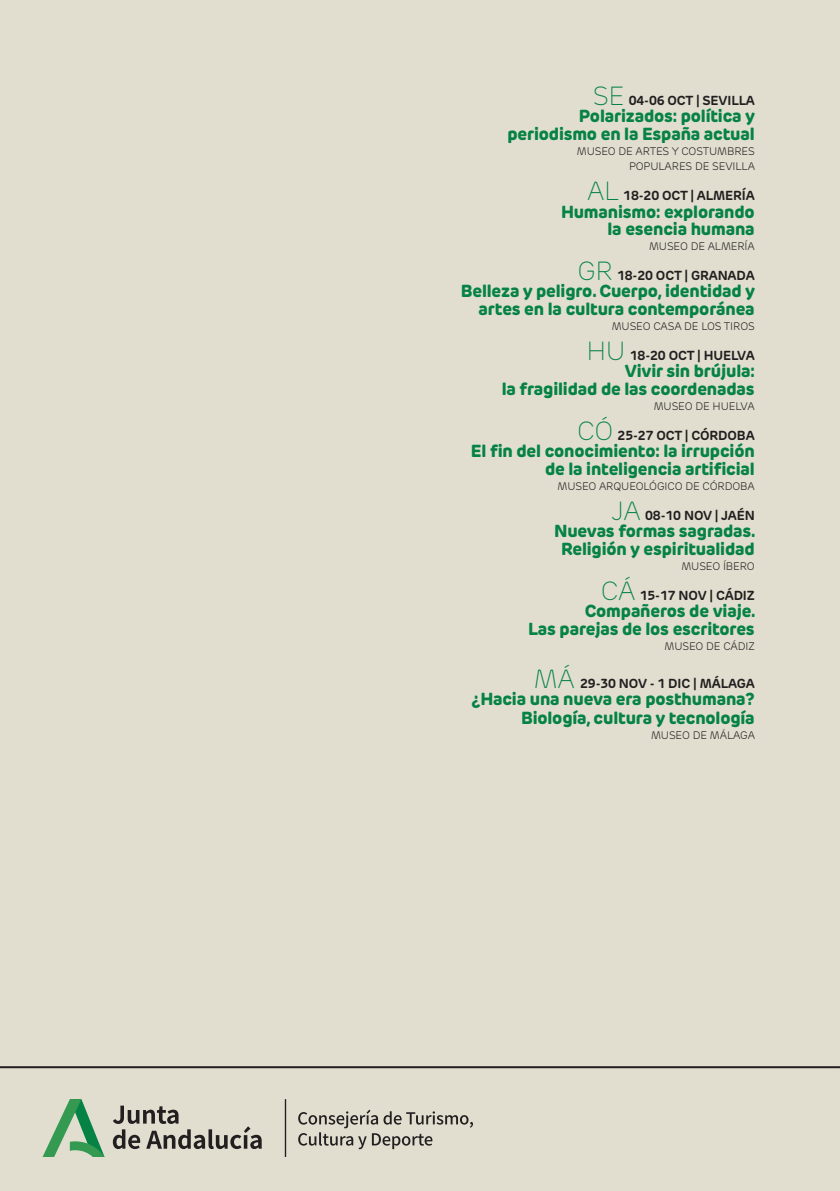
<style>
.page{position:relative;width:840px;height:1191px;background:#fff}
.page>*{position:absolute;margin:0;border:0;box-sizing:border-box;transform-origin:0 0}
.t1{font:800 17.2px/17.2px "New Rubrik Edge";letter-spacing:-.01em;color:#058244;text-align:right}
.t2{font:700 13px "New Rubrik Edge";letter-spacing:-.01em;color:#231f20}
.t3{font:300 10.8px/15.2px "New Rubrik Edge";letter-spacing:-.01em;color:#231f20;text-align:right}
.s1{font-weight:200;font-size:26px;color:#058244}
</style>
<div class="page">
<div style="left:0;top:0;width:839px;height:1191px;background:#e1ded0"></div>
<hr style="left:0;top:1066px;width:839px;height:2px;background:#231f20">
<hr style="left:284px;top:1099px;width:2px;height:58px;background:#231f20">
<svg style="left:113px;top:1105px;width:148px;height:44px"></svg>
<svg style="left:43px;top:1099px;width:61px;height:58px"></svg>
<svg style="left:298px;top:1109px;width:174px;height:40px"></svg>
<p class="t2" style="left:592px;top:92px;width:164px"><span class="s1">SE</span> 04-06 OCT | SEVILLA</p>
<p class="t1" style="left:507px;top:108px;width:249px">Polarizados: política y periodismo en la España actual</p>
<p class="t3" style="left:576px;top:143px;width:180px">MUSEO DE ARTES Y COSTUMBRES<br>POPULARES DE SEVILLA</p>
<p class="t2" style="left:586px;top:187px;width:169px"><span class="s1">AL</span> 18-20 OCT | ALMERÍA</p>
<p class="t1" style="left:560px;top:203px;width:195px">Humanismo: explorando la esencia humana</p>
<p class="t3" style="left:648px;top:238px;width:107px">MUSEO DE ALMERÍA</p>
<p class="t2" style="left:577px;top:267px;width:179px"><span class="s1">GR</span> 18-20 OCT | GRANADA</p>
<p class="t1" style="left:460px;top:283px;width:295px">Belleza y peligro. Cuerpo, identidad y artes en la cultura contemporánea</p>
<p class="t3" style="left:611px;top:318px;width:144px">MUSEO CASA DE LOS TIROS</p>
<p class="t2" style="left:586px;top:347px;width:170px"><span class="s1">HU</span> 18-20 OCT | HUELVA</p>
<p class="t1" style="left:501px;top:363px;width:254px">Vivir sin brújula:<br>la fragilidad de las coordenadas</p>
<p class="t3" style="left:653px;top:398px;width:102px">MUSEO DE HUELVA</p>
<p class="t2" style="left:577px;top:427px;width:179px"><span class="s1">CÓ</span> 25-27 OCT | CÓRDOBA</p>
<p class="t1" style="left:470px;top:443px;width:285px">El fin del conocimiento: la irrupción de la inteligencia artificial</p>
<p class="t3" style="left:557px;top:478px;width:199px">MUSEO ARQUEOLÓGICO DE CÓRDOBA</p>
<p class="t2" style="left:611px;top:507px;width:145px"><span class="s1">JA</span> 08-10 NOV | JAÉN</p>
<p class="t1" style="left:554px;top:522px;width:203px;text-align:center">Nuevas formas sagradas.<br>Religión y espiritualidad</p>
<p class="t3" style="left:681px;top:558px;width:75px">MUSEO ÍBERO</p>
<p class="t2" style="left:600px;top:587px;width:155px"><span class="s1">CÁ</span> 15-17 NOV | CÁDIZ</p>
<p class="t1" style="left:528px;top:602px;width:229px">Compañeros de viaje.<br>Las parejas de los escritores</p>
<p class="t3" style="left:664px;top:638px;width:92px">MUSEO DE CÁDIZ</p>
<p class="t2" style="left:533px;top:675px;width:222px"><span class="s1">MÁ</span> 29-30 NOV - 1 DIC | MÁLAGA</p>
<p class="t1" style="left:471px;top:689px;width:284px;line-height:18.8px">¿Hacia una nueva era posthumana?<br>Biología, cultura y tecnología</p>
<p class="t3" style="left:650px;top:727px;width:105px">MUSEO DE MÁLAGA</p>
</div>
